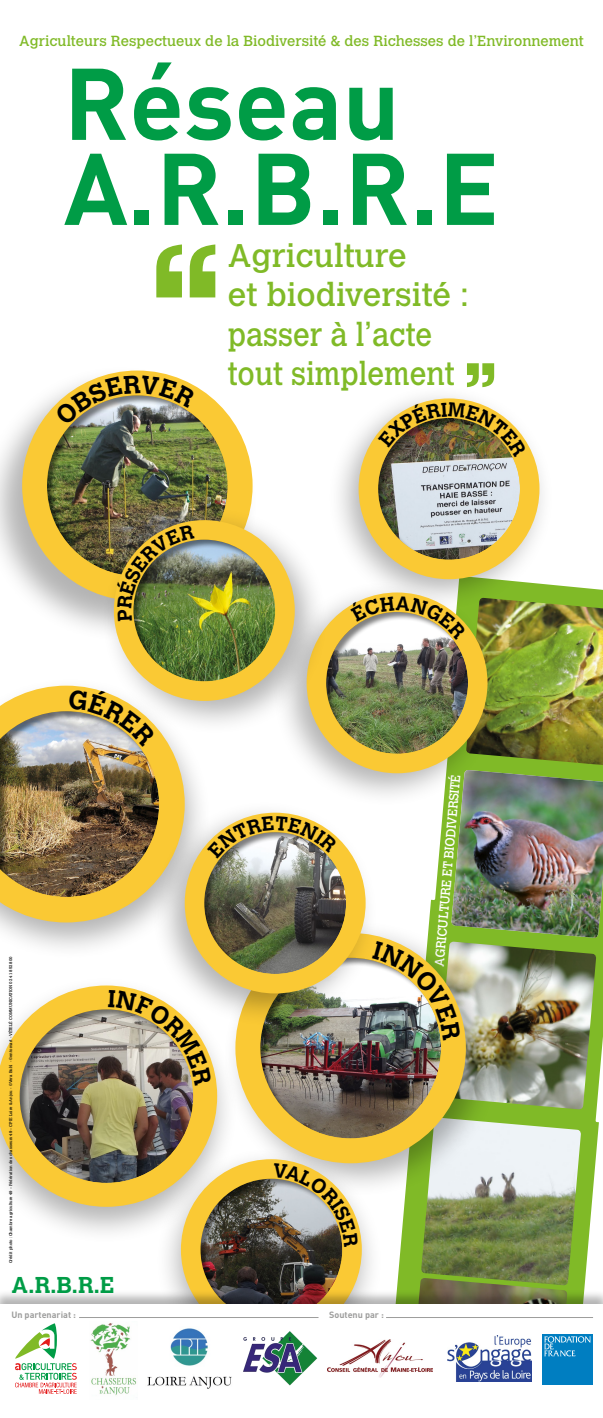
<style>
.page{position:relative;width:603px;height:1418px;background:#fff}
.page>*{position:absolute;margin:0;border:0;box-sizing:border-box;transform-origin:0 0}
.t1{font:700 100px/85px "DIN";color:#009c46}
.t2{font:32.5px/39.2px "Calvert";color:#80ba27}
.t3{font:700 22.75px "Calvert";color:#009c46}
.t4{font:14.5px "Calvert";color:#80ba27}
.t5{font:13.05px "Calvert";color:#fff;scale:.95 1}
.t6{font:700 9px "DIN";color:#9d9d9c}
.t7{font:4px "Calvert";color:#000}
</style>
<div class="page">
<svg style="left:397px;top:585px;width:205px;height:704px;fill:#80ba27"></svg>
<img style="left:500px;top:1040px;width:96px;height:69px">
<img style="left:420px;top:1117px;width:161px;height:168px">
<img style="left:408px;top:1277px;width:159px;height:12px">
<img style="left:500px;top:598px;width:102px;height:167px">
<svg style="left:156px;top:244px;width:59px;height:53px"></svg>
<svg style="left:467px;top:363px;width:27px;height:20px"></svg>
<div style="left:0;top:365px;width:258px;height:277px;background:#000;opacity:.3"></div>
<div style="left:22px;top:370px;width:230px;height:231px;background:#fac934;border-radius:50%"></div>
<div style="left:45px;top:393px;width:185px;height:183px;background:#000;opacity:.5"></div>
<div style="left:222px;top:920px;width:278px;height:277px;background:#000;opacity:.3"></div>
<div style="left:235px;top:933px;width:230px;height:230px;background:#fac934;border-radius:50%"></div>
<div style="left:258px;top:955px;width:185px;height:183px;background:#000;opacity:.5"></div>
<div style="left:326px;top:383px;width:228px;height:228px;background:#000;opacity:.3"></div>
<div style="left:358px;top:398px;width:181px;height:181px;background:#fac934;border-radius:50%"></div>
<div style="left:376px;top:416px;width:146px;height:144px;background:#000;opacity:.5"></div>
<div style="left:0;top:976px;width:238px;height:268px;background:#000;opacity:.3"></div>
<svg style="left:0;top:985px;width:217px;height:221px;fill:#fac934"></svg>
<div style="left:18px;top:1007px;width:177px;height:176px;background:#000;opacity:.5"></div>
<div style="left:155px;top:1146px;width:228px;height:228px;background:#000;opacity:.3"></div>
<div style="left:181px;top:1159px;width:180px;height:180px;background:#fac934;border-radius:50%"></div>
<div style="left:198px;top:1176px;width:146px;height:144px;background:#000;opacity:.5"></div>
<div style="left:0;top:676px;width:212px;height:284px;background:#000;opacity:.3"></div>
<svg style="left:0;top:685px;width:185px;height:237px;background:#eecf71"></svg>
<div style="left:272px;top:579px;width:228px;height:228px;background:#000;opacity:.3"></div>
<div style="left:306px;top:592px;width:181px;height:181px;background:#fac934;border-radius:50%"></div>
<div style="left:324px;top:609px;width:146px;height:144px;background:#000;opacity:.5"></div>
<div style="left:150px;top:799px;width:228px;height:228px;background:#000;opacity:.3"></div>
<div style="left:185px;top:812px;width:180px;height:181px;background:#fac934;border-radius:50%"></div>
<div style="left:202px;top:830px;width:146px;height:144px;background:#000;opacity:.5"></div>
<div style="left:101px;top:507px;width:228px;height:228px;background:#000;opacity:.3"></div>
<div style="left:114px;top:520px;width:180px;height:181px;background:#fac934;border-radius:50%"></div>
<div style="left:131px;top:537px;width:146px;height:144px;background:#000;opacity:.5"></div>
<div style="left:0;top:1289px;width:602px;height:128px;background:#000;opacity:.3"></div>
<div style="left:0;top:1304px;width:602px;height:113px;background:#fff"></div>
<img style="left:328px;top:1339px;width:104px;height:38px">
<img style="left:447px;top:1335px;width:84px;height:46px">
<svg style="left:15px;top:1323px;width:62px;height:70px"></svg>
<img style="left:90px;top:1323px;width:47px;height:73px">
<img style="left:243px;top:1331px;width:75px;height:54px">
<img style="left:147px;top:1328px;width:85px;height:61px">
<div style="left:542px;top:1334px;width:50px;height:50px;background:#007ec1"></div>
<svg style="left:544px;top:1336px;width:46px;height:20px"></svg>
<hr style="left:79px;top:1317px;width:239px;height:1px;background:#9d9d9c">
<hr style="left:386px;top:1317px;width:206px;height:1px;background:#9d9d9c">
<svg style="left:54px;top:375px;width:142px;height:50px"></svg>
<img style="left:372px;top:769px;width:230px;height:271px">
<img style="left:378px;top:402px;width:148px;height:55px">
<svg style="left:108px;top:990px;width:104px;height:95px"></svg>
<svg style="left:273px;top:1162px;width:85px;height:84px"></svg>
<img style="left:0;top:688px;width:161px;height:211px">
<svg style="left:348px;top:596px;width:118px;height:44px"></svg>
<svg style="left:207px;top:816px;width:130px;height:42px"></svg>
<img style="left:116px;top:524px;width:78px;height:97px">
<h3 class="t4" style="left:19px;top:33px;width:565px">Agriculteurs Respectueux de la Biodiversité &amp; des Richesses de l’Environnement</h3>
<h1 class="t1" style="left:64px;top:57px;width:436px">Réseau<br>A.R.B.R.E</h1>
<h2 class="t2" style="left:228px;top:236px;width:242px">Agriculture<br>et biodiversité : passer à l’acte tout simplement</h2>
<p class="t7" style="left:8px;top:1263px;width:308px;rotate:-90deg">Crédit photo : Chambre agriculture 49 – Fédération des chasseurs 49 – CPIE Loire &amp; Anjou - ©Vera Buhl - ©entomart - VÉTELÉ COMMUNICATION 02 41 852 800</p>
<h3 class="t5" style="left:431px;top:965px;width:204px;rotate:-85deg">AGRICULTURE ET BIODIVERSITÉ</h3>
<h3 class="t3" style="left:12px;top:1270px;width:104px">A.R.B.R.E</h3>
<h3 class="t6" style="left:11px;top:1308px;width:66px">Un partenariat :</h3>
<h3 class="t6" style="left:329px;top:1308px;width:56px">Soutenu par :</h3>
</div>
